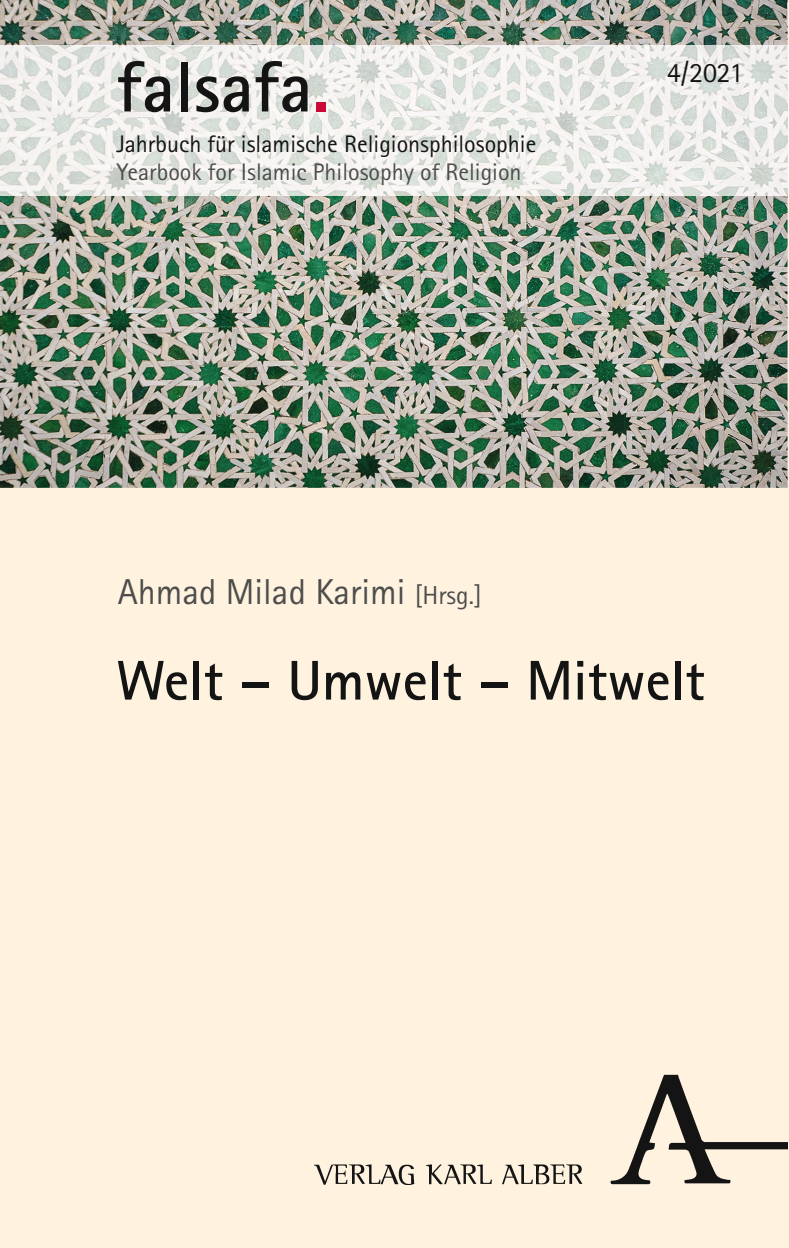
<style>
.page{position:relative;width:789px;height:1248px;background:#fff}
.page>*{position:absolute;margin:0;border:0;box-sizing:border-box;transform-origin:0 0}
.t1{font:700 72px "Rotis Sans Serif Pro";color:#131413}
.t2{font:700 56px "Rotis Sans Serif Pro";color:#131413}
.t3{font:36px "Rotis Sans Serif Pro";color:#4d4d4c}
.t4{font:28px "Rotis Sans Serif Pro";color:#131413}
.t5{font:24px "Rotis Sans Serif Pro";color:#131413}
.t6{font:24px "Rotis Sans Serif Pro";color:#4d4d4c}
.s1{color:#cb0937}
.s2{font-size:26px}
</style>
<div class="page">
<div style="left:0;top:0;width:788px;height:1247px;background:#fff3e0"></div>
<img style="left:0;top:0;width:787px;height:488px">
<hr style="left:787px;top:45px;width:1px;height:151px;background:#fffcf9">
<img style="left:0;top:45px;width:787px;height:151px">
<img style="left:314px;top:1074px;width:473px;height:109px">
<h1 class="t1" style="left:116px;top:42px;width:215px">falsafa<span class="s1">.</span></h1>
<p class="t5" style="left:116px;top:129px;width:421px">Jahrbuch für islamische Religionsphilosophie</p>
<p class="t6" style="left:116px;top:158px;width:406px">Yearbook for Islamic Philosophy of Religion</p>
<p class="t4" style="left:666px;top:56px;width:78px">4/2021</p>
<h3 class="t3" style="left:118px;top:570px;width:365px">Ahmad Milad Karimi <span class="s2">[Hrsg.]</span></h3>
<h2 class="t2" style="left:116px;top:645px;width:589px">Welt – Umwelt – Mitwelt</h2>
</div>
